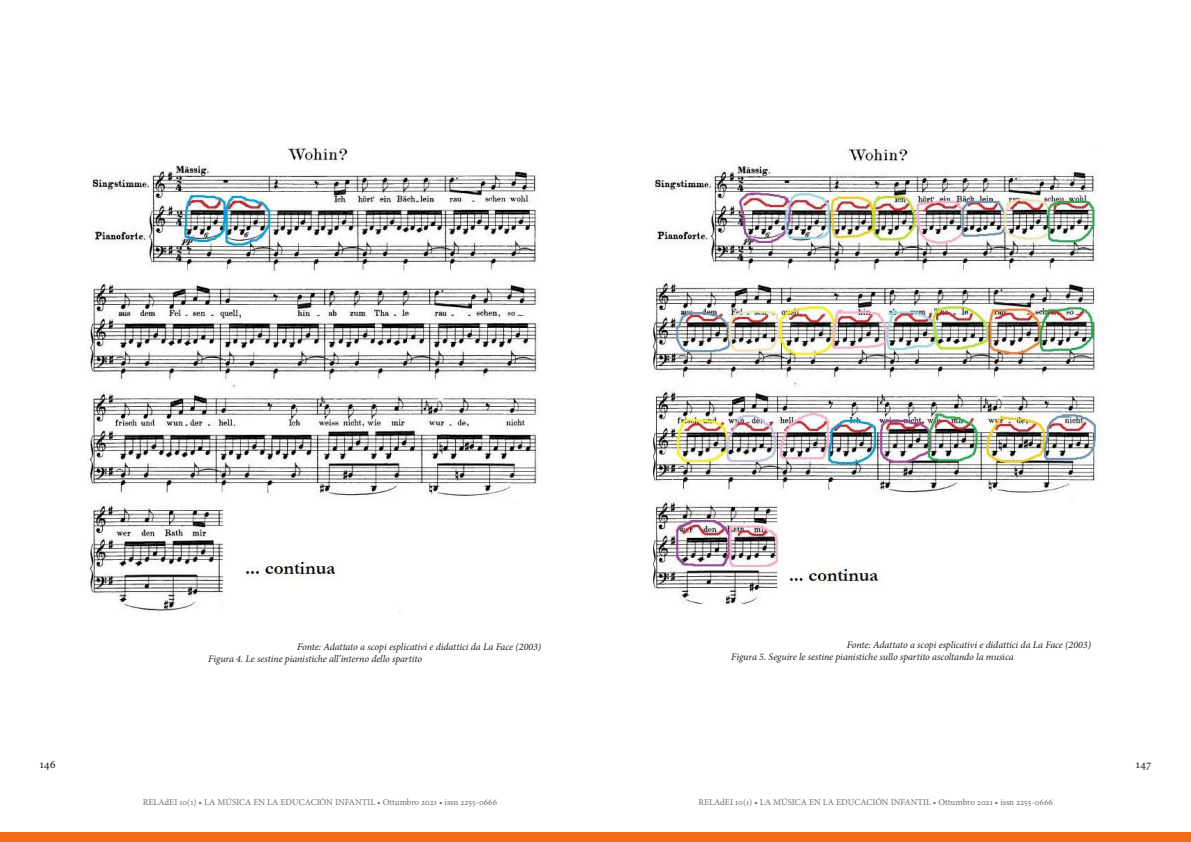
<style>
.page{position:relative;width:1191px;height:842px;background:#fff}
.page>*{position:absolute;margin:0;border:0;box-sizing:border-box;transform-origin:0 0}
.t1{font:12px "Minion Pro";letter-spacing:.01em;color:#231f20}
.t2{font:italic 10px "Minion Pro";letter-spacing:-.01em;color:#231f20}
.t3{font:9px "Minion Pro";color:#6c6d70}
</style>
<div class="page">
<img style="left:88px;top:148px;width:449px;height:463px">
<img style="left:654px;top:148px;width:447px;height:457px">
<div style="left:0;top:833px;width:1191px;height:9px;background:#f36d1d"></div>
<p class="t2" style="left:297px;top:640px;width:245px">Fonte: Adattato a scopi esplicativi e didattici da La Face (2003)</p>
<p class="t2" style="left:208px;top:652px;width:215px">Figura 4. Le sestine pianistiche all’interno dello spartito</p>
<p class="t2" style="left:847px;top:638px;width:245px">Fonte: Adattato a scopi esplicativi e didattici da La Face (2003)</p>
<p class="t2" style="left:731px;top:650px;width:284px">Figura 5. Seguire le sestine pianistiche sullo spartito ascoltando la musica</p>
<p class="t1" style="left:40px;top:756px;width:18px">146</p>
<p class="t1" style="left:1135px;top:756px;width:17px">147</p>
<p class="t3" style="left:143px;top:796px;width:356px">RELAdEI 10(1) • LA MÚSICA EN LA EDUCACIÓN INFANTIL • Ottumbro 2021 • issn 2255-0666</p>
<p class="t3" style="left:698px;top:796px;width:356px">RELAdEI 10(1) • LA MÚSICA EN LA EDUCACIÓN INFANTIL • Ottumbro 2021 • issn 2255-0666</p>
</div>
